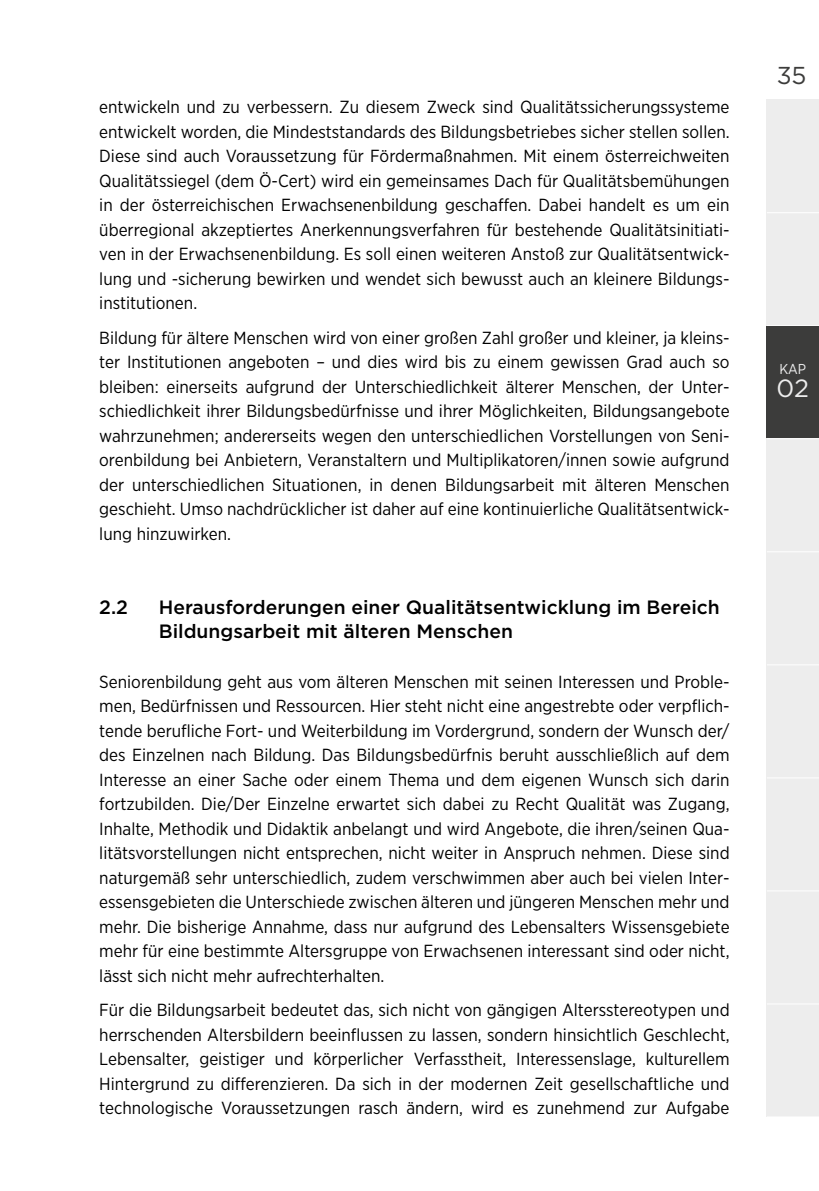
<style>
.page{position:relative;width:819px;height:1191px;background:#fff}
.page>*{position:absolute;margin:0;border:0;box-sizing:border-box;transform-origin:0 0}
.t1{font:24.85px "Gotham";color:#ededed}
.t2{font:24.5px "Gotham";color:#3c3c3b}
.t3{font:500 19.25px/24.5px "Gotham";color:#000}
.t4{font:17.5px/24.5px "Gotham Narrow";color:#000;text-align:justify}
.t5{font:14.35px "Gotham Narrow";color:#ededed}
</style>
<div class="page">
<div style="left:766px;top:99px;width:53px;height:1017px;background:#ededed"></div>
<hr style="left:766px;top:212px;width:53px;height:1px;background:#fff">
<hr style="left:766px;top:325px;width:53px;height:1px;background:#fff">
<hr style="left:766px;top:438px;width:53px;height:1px;background:#fff">
<hr style="left:766px;top:551px;width:53px;height:1px;background:#fff">
<hr style="left:766px;top:664px;width:53px;height:1px;background:#fff">
<hr style="left:766px;top:777px;width:53px;height:1px;background:#fff">
<hr style="left:766px;top:890px;width:53px;height:1px;background:#fff">
<hr style="left:766px;top:1003px;width:53px;height:1px;background:#fff">
<div style="left:766px;top:326px;width:53px;height:112px;background:#3c3c3b"></div>
<p class="t4" style="left:99px;top:94px;width:632px">entwickeln und zu verbessern. Zu diesem Zweck sind Qualitätssicherungssysteme entwickelt worden, die Mindeststandards des Bildungsbetriebes sicher stellen sollen.<br>Diese sind auch Voraussetzung für Fördermaßnahmen. Mit einem österreichweiten Qualitätssiegel (dem Ö-Cert) wird ein gemeinsames Dach für Qualitätsbemühungen in der österreichischen Erwachsenenbildung geschaffen. Dabei handelt es um ein überregional akzeptiertes Anerkennungsverfahren für bestehende Qualitätsinitiati&shy;ven in der Erwachsenenbildung. Es soll einen weiteren Anstoß zur Qualitätsentwick&shy;lung und -sicherung bewirken und wendet sich bewusst auch an kleinere Bildungs&shy;institutionen.</p>
<p class="t4" style="left:99px;top:325px;width:632px">Bildung für ältere Menschen wird von einer großen Zahl großer und kleiner, ja kleins&shy;ter Institutionen angeboten – und dies wird bis zu einem gewissen Grad auch so bleiben: einerseits aufgrund der Unterschiedlichkeit älterer Menschen, der Unter&shy;schiedlichkeit ihrer Bildungsbedürfnisse und ihrer Möglichkeiten, Bildungsangebote wahrzunehmen; andererseits wegen den unterschiedlichen Vorstellungen von Seni&shy;orenbildung bei Anbietern, Veranstaltern und Multiplikatoren/innen sowie aufgrund der unterschiedlichen Situationen, in denen Bildungsarbeit mit älteren Menschen geschieht. Umso nachdrücklicher ist daher auf eine kontinuierliche Qualitätsentwick&shy;lung hinzuwirken.</p>
<p class="t3" style="left:159px;top:594px;width:562px;text-indent:15px">erausforderungen einer Qualitätsentwicklung im Bereich<br>Bildungsarbeit mit älteren Menschen</p>
<p class="t4" style="left:99px;top:669px;width:632px">Seniorenbildung geht aus vom älteren Menschen mit seinen Interessen und Proble&shy;men, Bedürfnissen und Ressourcen. Hier steht nicht eine angestrebte oder verpflich&shy;tende berufliche Fort- und Weiterbildung im Vordergrund, sondern der Wunsch der/ des Einzelnen nach Bildung. Das Bildungsbedürfnis beruht ausschließlich auf dem Interesse an einer Sache oder einem Thema und dem eigenen Wunsch sich darin fortzubilden. Die/Der Einzelne erwartet sich dabei zu Recht Qualität was Zugang, Inhalte, Methodik und Didaktik anbelangt und wird Angebote, die ihren/seinen Qua&shy;litätsvorstellungen nicht entsprechen, nicht weiter in Anspruch nehmen. Diese sind naturgemäß sehr unterschiedlich, zudem verschwimmen aber auch bei vielen Inter&shy;essensgebieten die Unterschiede zwischen älteren und jüngeren Menschen mehr und mehr. Die bisherige Annahme, dass nur aufgrund des Lebensalters Wissensgebiete mehr für eine bestimmte Altersgruppe von Erwachsenen interessant sind oder nicht, lässt sich nicht mehr aufrechterhalten.</p>
<p class="t4" style="left:99px;top:997px;width:632px">Für die Bildungsarbeit bedeutet das, sich nicht von gängigen Altersstereotypen und herrschenden Altersbildern beeinflussen zu lassen, sondern hinsichtlich Geschlecht, Lebensalter, geistiger und körperlicher Verfasstheit, Interessenslage, kulturellem Hintergrund zu differenzieren. Da sich in der modernen Zeit gesellschaftliche und technologische Voraussetzungen rasch ändern, wird es zunehmend zur Aufgabe</p>
<p class="t3" style="left:99px;top:594px;width:51px">2.2 H</p>
<h2 class="t2" style="left:776px;top:62px;width:31px">35</h2>
<p class="t5" style="left:779px;top:360px;width:28px">KAP</p>
<h1 class="t1" style="left:776px;top:374px;width:34px">02</h1>
</div>
